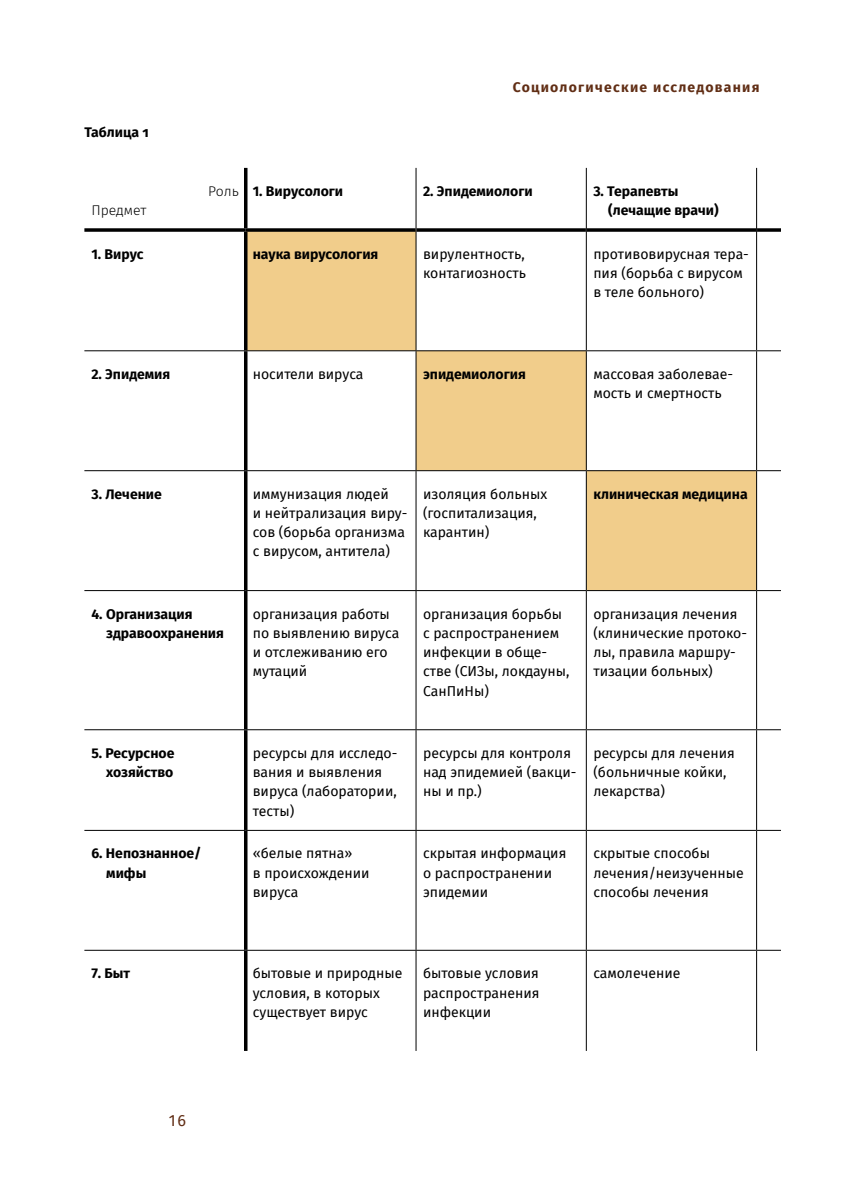
<style>
.page{position:relative;width:844px;height:1191px;background:#fff}
.page>*{position:absolute;margin:0;border:0;box-sizing:border-box;transform-origin:0 0}
.t1{font:16.1px "Fira Sans";color:#612e15}
.t2{font:14px/19.2px "Fira Sans";color:#000}
.t3{font:700 14px/19.2px "Fira Sans";color:#000}
.t4{font:700 14px "Fira Sans";letter-spacing:.09em;color:#612e15}
.t5{font:300 14px "Fira Sans";color:#000}
</style>
<div class="page">
<svg style="left:247px;top:232px;width:509px;height:358px"></svg>
<svg style="left:84px;top:228px;width:162px;height:4px"></svg>
<svg style="left:246px;top:228px;width:169px;height:4px"></svg>
<svg style="left:416px;top:228px;width:169px;height:4px"></svg>
<svg style="left:586px;top:228px;width:170px;height:4px"></svg>
<svg style="left:757px;top:228px;width:24px;height:4px"></svg>
<hr style="left:244px;top:232px;width:3px;height:118px;background:#000">
<hr style="left:244px;top:351px;width:3px;height:119px;background:#000">
<hr style="left:244px;top:471px;width:3px;height:119px;background:#000">
<hr style="left:244px;top:591px;width:3px;height:138px;background:#000">
<hr style="left:244px;top:730px;width:3px;height:100px;background:#000">
<hr style="left:244px;top:831px;width:3px;height:118px;background:#000">
<hr style="left:244px;top:950px;width:3px;height:101px;background:#000">
<hr style="left:244px;top:168px;width:3px;height:60px;background:#000">
<hr style="left:415px;top:230px;width:1px;height:120px;background:#000">
<hr style="left:585px;top:230px;width:1px;height:120px;background:#000">
<hr style="left:756px;top:230px;width:1px;height:120px;background:#000">
<hr style="left:246px;top:350px;width:170px;height:1px;background:#000">
<hr style="left:416px;top:350px;width:170px;height:1px;background:#000">
<hr style="left:415px;top:351px;width:1px;height:119px;background:#000">
<hr style="left:586px;top:350px;width:170px;height:1px;background:#000">
<hr style="left:585px;top:351px;width:1px;height:119px;background:#000">
<hr style="left:756px;top:350px;width:87px;height:1px;background:#000">
<hr style="left:756px;top:351px;width:1px;height:119px;background:#000">
<hr style="left:246px;top:470px;width:170px;height:1px;background:#000">
<hr style="left:416px;top:470px;width:170px;height:1px;background:#000">
<hr style="left:415px;top:471px;width:1px;height:119px;background:#000">
<hr style="left:586px;top:470px;width:170px;height:1px;background:#000">
<hr style="left:585px;top:471px;width:1px;height:119px;background:#000">
<hr style="left:756px;top:470px;width:87px;height:1px;background:#000">
<hr style="left:756px;top:471px;width:1px;height:119px;background:#000">
<hr style="left:246px;top:590px;width:170px;height:1px;background:#000">
<hr style="left:416px;top:590px;width:170px;height:1px;background:#000">
<hr style="left:415px;top:591px;width:1px;height:138px;background:#000">
<hr style="left:586px;top:590px;width:170px;height:1px;background:#000">
<hr style="left:585px;top:591px;width:1px;height:138px;background:#000">
<hr style="left:756px;top:590px;width:87px;height:1px;background:#000">
<hr style="left:756px;top:591px;width:1px;height:138px;background:#000">
<hr style="left:246px;top:729px;width:170px;height:1px;background:#000">
<hr style="left:416px;top:729px;width:170px;height:1px;background:#000">
<hr style="left:415px;top:730px;width:1px;height:100px;background:#000">
<hr style="left:586px;top:729px;width:170px;height:1px;background:#000">
<hr style="left:585px;top:730px;width:1px;height:100px;background:#000">
<hr style="left:756px;top:729px;width:87px;height:1px;background:#000">
<hr style="left:756px;top:730px;width:1px;height:100px;background:#000">
<hr style="left:246px;top:830px;width:170px;height:1px;background:#000">
<hr style="left:416px;top:830px;width:170px;height:1px;background:#000">
<hr style="left:415px;top:831px;width:1px;height:118px;background:#000">
<hr style="left:586px;top:830px;width:170px;height:1px;background:#000">
<hr style="left:585px;top:831px;width:1px;height:118px;background:#000">
<hr style="left:756px;top:830px;width:87px;height:1px;background:#000">
<hr style="left:756px;top:831px;width:1px;height:118px;background:#000">
<hr style="left:246px;top:949px;width:170px;height:1px;background:#000">
<hr style="left:416px;top:949px;width:170px;height:1px;background:#000">
<hr style="left:415px;top:950px;width:1px;height:101px;background:#000">
<hr style="left:586px;top:949px;width:170px;height:1px;background:#000">
<hr style="left:585px;top:950px;width:1px;height:101px;background:#000">
<hr style="left:756px;top:949px;width:87px;height:1px;background:#000">
<hr style="left:756px;top:950px;width:1px;height:101px;background:#000">
<hr style="left:415px;top:168px;width:1px;height:62px;background:#000">
<hr style="left:585px;top:168px;width:1px;height:62px;background:#000">
<hr style="left:756px;top:168px;width:1px;height:62px;background:#000">
<hr style="left:84px;top:350px;width:162px;height:1px;background:#000">
<hr style="left:84px;top:470px;width:162px;height:1px;background:#000">
<hr style="left:84px;top:590px;width:162px;height:1px;background:#000">
<hr style="left:84px;top:729px;width:162px;height:1px;background:#000">
<hr style="left:84px;top:830px;width:162px;height:1px;background:#000">
<hr style="left:84px;top:949px;width:162px;height:1px;background:#000">
<div style="left:781px;top:84px;width:62px;height:925px;background:#fff"></div>
<p class="t3" style="left:84px;top:122px;width:66px">Таблица 1</p>
<p class="t5" style="left:91px;top:200px;width:56px">Предмет</p>
<p class="t4" style="left:512px;top:76px;width:248px">Социологические исследования</p>
<p class="t5" style="left:208px;top:181px;width:32px">Роль</p>
<p class="t3" style="left:253px;top:180px;width:92px">1. Вирусологи</p>
<p class="t3" style="left:423px;top:180px;width:111px">2. Эпидемиологи</p>
<p class="t3" style="left:608px;top:180px;width:112px;text-indent:-15px">3. Терапевты (лечащие врачи)</p>
<p class="t3" style="left:91px;top:243px;width:54px">1. Вирус</p>
<p class="t3" style="left:253px;top:243px;width:127px">наука вирусология</p>
<p class="t2" style="left:423px;top:244px;width:104px">вирулентность, контагиозность</p>
<p class="t2" style="left:593px;top:244px;width:157px">противовирусная тера&shy;пия (борьба с вирусом в теле больного)</p>
<p class="t3" style="left:91px;top:363px;width:80px">2. Эпидемия</p>
<p class="t2" style="left:253px;top:364px;width:112px">носители вируса</p>
<p class="t3" style="left:423px;top:363px;width:104px">эпидемиология</p>
<p class="t2" style="left:593px;top:364px;width:141px">массовая заболевае&shy;мость и смертность</p>
<p class="t3" style="left:91px;top:483px;width:72px">3. Лечение</p>
<p class="t2" style="left:253px;top:484px;width:156px">иммунизация людей<br>и нейтрализация виру&shy;сов (борьба организма с вирусом, антитела)</p>
<p class="t2" style="left:423px;top:484px;width:125px">изоляция больных (госпитализация, карантин)</p>
<p class="t3" style="left:593px;top:483px;width:156px">клиническая медицина</p>
<p class="t3" style="left:106px;top:603px;width:119px;text-indent:-15px">4. Организация здравоохранения</p>
<p class="t2" style="left:253px;top:603px;width:148px">организация работы по выявлению вируса и отслеживанию его мутаций</p>
<p class="t2" style="left:423px;top:603px;width:148px">организация борьбы с распространением инфекции в обще&shy;стве (СИЗы, локдауны,<br>СанПиНы)</p>
<p class="t2" style="left:593px;top:603px;width:155px">организация лечения (клинические протоко&shy;лы, правила маршру&shy;тизации больных)</p>
<p class="t3" style="left:91px;top:742px;width:85px;text-align:right">5. Ресурсное хозяйство</p>
<p class="t2" style="left:253px;top:743px;width:146px">ресурсы для исследо&shy;вания и выявления вируса (лаборатории, тесты)</p>
<p class="t2" style="left:423px;top:743px;width:155px">ресурсы для контроля над эпидемией (вакци&shy;ны и пр.)</p>
<p class="t2" style="left:593px;top:743px;width:143px">ресурсы для лечения (больничные койки, лекарства)</p>
<p class="t3" style="left:106px;top:843px;width:97px;text-indent:-15px">6. Непознанное/ мифы</p>
<p class="t2" style="left:253px;top:843px;width:118px">«белые пятна»<br>в происхождении вируса</p>
<p class="t2" style="left:423px;top:843px;width:145px">скрытая информация о распространении эпидемии</p>
<p class="t2" style="left:593px;top:843px;width:152px">скрытые способы лечения/неизученные способы лечения</p>
<p class="t3" style="left:91px;top:962px;width:40px">7. Быт</p>
<p class="t2" style="left:253px;top:963px;width:151px">бытовые и природные условия, в которых существует вирус</p>
<p class="t2" style="left:423px;top:963px;width:118px;text-align:justify">бытовые условия распространения инфекции</p>
<p class="t2" style="left:593px;top:963px;width:88px">самолечение</p>
<p class="t1" style="left:169px;top:1108px;width:19px">16</p>
</div>
